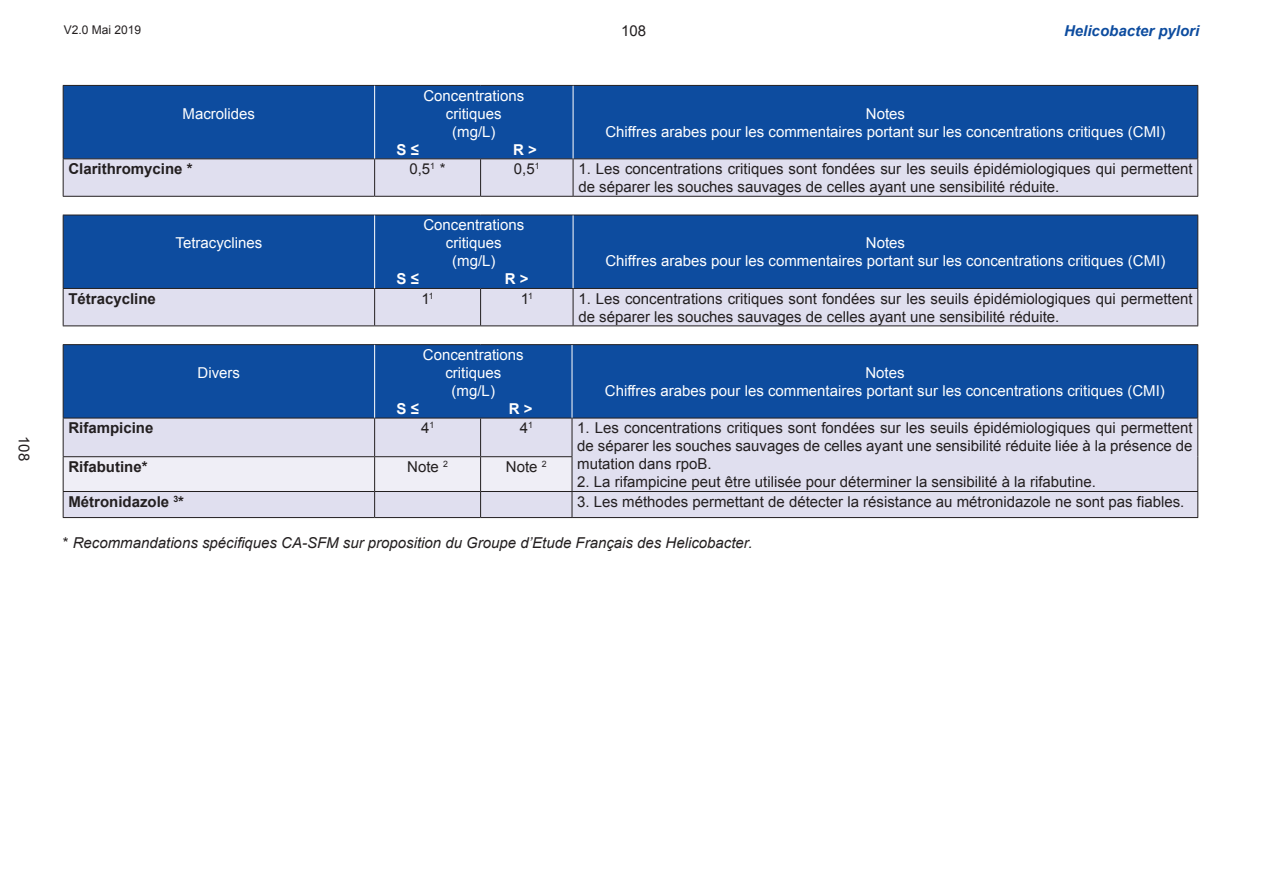
<style>
.page{position:relative;width:1263px;height:893px;background:#fff}
.page>*{position:absolute;margin:0;border:0;box-sizing:border-box;transform-origin:0 0}
.t1{font:15px/18px "Arial";color:#231f20}
.t2{font:15px/18px "Arial";color:#fff;text-align:center}
.t3{font:italic 15px "Arial";color:#231f20}
.t4{font:700 15px "Arial";color:#231f20}
.t5{font:italic 700 15px "Arial";color:#0d4c9f}
.t6{font:700 15px "Arial";color:#fff}
.t7{font:12px "Arial";color:#231f20}
.s1{font-style:normal}
</style>
<div class="page">
<div style="left:64px;top:86px;width:1133px;height:72px;background:#0d4c9f"></div>
<div style="left:64px;top:159px;width:1133px;height:37px;background:#e0dfef"></div>
<hr style="left:63px;top:196px;width:312px;height:1px;background:#231f20">
<hr style="left:375px;top:196px;width:106px;height:1px;background:#231f20">
<hr style="left:481px;top:196px;width:92px;height:1px;background:#231f20">
<hr style="left:573px;top:196px;width:625px;height:1px;background:#231f20">
<hr style="left:63px;top:159px;width:1px;height:37px;background:#231f20">
<hr style="left:374px;top:159px;width:1px;height:37px;background:#231f20">
<hr style="left:480px;top:159px;width:1px;height:37px;background:#231f20">
<hr style="left:573px;top:159px;width:1px;height:37px;background:#231f20">
<hr style="left:1197px;top:159px;width:1px;height:37px;background:#231f20">
<hr style="left:63px;top:85px;width:312px;height:1px;background:#231f20">
<hr style="left:63px;top:86px;width:1px;height:72px;background:#231f20">
<hr style="left:375px;top:85px;width:106px;height:1px;background:#231f20">
<hr style="left:481px;top:85px;width:92px;height:1px;background:#231f20">
<hr style="left:573px;top:85px;width:625px;height:1px;background:#231f20">
<hr style="left:1197px;top:86px;width:1px;height:72px;background:#231f20">
<hr style="left:63px;top:158px;width:312px;height:1px;background:#231f20">
<hr style="left:375px;top:158px;width:106px;height:1px;background:#231f20">
<hr style="left:481px;top:158px;width:92px;height:1px;background:#231f20">
<hr style="left:573px;top:158px;width:625px;height:1px;background:#231f20">
<hr style="left:374px;top:86px;width:1px;height:72px;background:#fff">
<hr style="left:573px;top:86px;width:1px;height:72px;background:#fff">
<div style="left:64px;top:216px;width:1133px;height:72px;background:#0d4c9f"></div>
<div style="left:64px;top:289px;width:1133px;height:36px;background:#e0dfef"></div>
<hr style="left:63px;top:325px;width:312px;height:1px;background:#231f20">
<hr style="left:375px;top:325px;width:106px;height:1px;background:#231f20">
<hr style="left:481px;top:325px;width:92px;height:1px;background:#231f20">
<hr style="left:573px;top:325px;width:625px;height:1px;background:#231f20">
<hr style="left:63px;top:289px;width:1px;height:36px;background:#231f20">
<hr style="left:374px;top:289px;width:1px;height:36px;background:#231f20">
<hr style="left:480px;top:289px;width:1px;height:36px;background:#231f20">
<hr style="left:573px;top:289px;width:1px;height:36px;background:#231f20">
<hr style="left:1197px;top:289px;width:1px;height:36px;background:#231f20">
<hr style="left:63px;top:215px;width:312px;height:1px;background:#231f20">
<hr style="left:63px;top:215px;width:1px;height:73px;background:#231f20">
<hr style="left:375px;top:215px;width:106px;height:1px;background:#231f20">
<hr style="left:481px;top:215px;width:92px;height:1px;background:#231f20">
<hr style="left:573px;top:215px;width:625px;height:1px;background:#231f20">
<hr style="left:1197px;top:215px;width:1px;height:73px;background:#231f20">
<hr style="left:63px;top:288px;width:312px;height:1px;background:#231f20">
<hr style="left:375px;top:288px;width:106px;height:1px;background:#231f20">
<hr style="left:481px;top:288px;width:92px;height:1px;background:#231f20">
<hr style="left:573px;top:288px;width:625px;height:1px;background:#231f20">
<hr style="left:374px;top:215px;width:1px;height:73px;background:#fff">
<hr style="left:573px;top:215px;width:1px;height:73px;background:#fff">
<div style="left:64px;top:345px;width:1133px;height:73px;background:#0d4c9f"></div>
<div style="left:64px;top:419px;width:1133px;height:98px;background:#e0dfef"></div>
<hr style="left:63px;top:456px;width:312px;height:1px;background:#231f20">
<hr style="left:375px;top:456px;width:106px;height:1px;background:#231f20">
<hr style="left:481px;top:456px;width:91px;height:1px;background:#231f20">
<hr style="left:572px;top:491px;width:626px;height:1px;background:#231f20">
<hr style="left:63px;top:517px;width:312px;height:1px;background:#231f20">
<hr style="left:375px;top:517px;width:106px;height:1px;background:#231f20">
<hr style="left:481px;top:517px;width:91px;height:1px;background:#231f20">
<hr style="left:572px;top:517px;width:626px;height:1px;background:#231f20">
<hr style="left:63px;top:418px;width:1px;height:38px;background:#231f20">
<hr style="left:374px;top:418px;width:1px;height:38px;background:#231f20">
<hr style="left:480px;top:418px;width:1px;height:38px;background:#231f20">
<hr style="left:572px;top:418px;width:1px;height:38px;background:#231f20">
<hr style="left:1197px;top:418px;width:1px;height:39px;background:#231f20">
<hr style="left:1197px;top:457px;width:1px;height:34px;background:#231f20">
<svg style="left:63px;top:457px;width:510px;height:60px;background:#e3e2ed"></svg>
<svg style="left:1197px;top:492px;width:1px;height:25px"></svg>
<hr style="left:63px;top:344px;width:312px;height:1px;background:#231f20">
<hr style="left:63px;top:345px;width:1px;height:73px;background:#231f20">
<hr style="left:375px;top:344px;width:106px;height:1px;background:#231f20">
<hr style="left:481px;top:344px;width:91px;height:1px;background:#231f20">
<hr style="left:572px;top:344px;width:626px;height:1px;background:#231f20">
<hr style="left:1197px;top:345px;width:1px;height:73px;background:#231f20">
<hr style="left:63px;top:418px;width:312px;height:1px;background:#231f20">
<hr style="left:375px;top:418px;width:106px;height:1px;background:#231f20">
<hr style="left:481px;top:418px;width:91px;height:1px;background:#231f20">
<hr style="left:572px;top:418px;width:626px;height:1px;background:#231f20">
<hr style="left:374px;top:345px;width:1px;height:73px;background:#fff">
<hr style="left:572px;top:345px;width:1px;height:73px;background:#fff">
<p class="t1" style="left:33px;top:436px;width:27px;rotate:90deg">108</p>
<p class="t7" style="left:64px;top:22px;width:79px">V2.0 Mai 2019</p>
<p class="t5" style="left:1064px;top:21px;width:137px">Helicobacter pylori</p>
<p class="t1" style="left:621px;top:22px;width:27px">108</p>
<p class="t2" style="left:183px;top:104px;width:74px">Macrolides</p>
<p class="t2" style="left:423px;top:86px;width:102px">Concentrations critiques (mg/L)</p>
<p class="t6" style="left:397px;top:139px;width:24px">S ≤</p>
<p class="t6" style="left:513px;top:139px;width:25px">R &gt;</p>
<p class="t2" style="left:605px;top:104px;width:561px">Notes<br>Chiffres arabes pour les commentaires portant sur les concentrations critiques (CMI)</p>
<p class="t4" style="left:68px;top:159px;width:126px">Clarithromycine *</p>
<p class="t1" style="left:409px;top:160px;width:38px">0,5<sup>1</sup> *</p>
<p class="t1" style="left:514px;top:160px;width:27px">0,5<sup>1</sup></p>
<p class="t1" style="left:578px;top:160px;width:616px">1. Les concentrations critiques sont fondées sur les seuils épidémiologiques qui permettent de séparer les souches sauvages de celles ayant une sensibilité réduite.</p>
<p class="t2" style="left:176px;top:234px;width:88px">Tetracyclines</p>
<p class="t2" style="left:423px;top:216px;width:102px">Concentrations critiques (mg/L)</p>
<p class="t6" style="left:397px;top:269px;width:24px">S ≤</p>
<p class="t6" style="left:505px;top:269px;width:25px">R &gt;</p>
<p class="t2" style="left:605px;top:234px;width:561px">Notes<br>Chiffres arabes pour les commentaires portant sur les concentrations critiques (CMI)</p>
<p class="t4" style="left:68px;top:288px;width:89px">Tétracycline</p>
<p class="t1" style="left:421px;top:290px;width:14px">1<sup>1</sup></p>
<p class="t1" style="left:521px;top:290px;width:14px">1<sup>1</sup></p>
<p class="t1" style="left:578px;top:290px;width:616px">1. Les concentrations critiques sont fondées sur les seuils épidémiologiques qui permettent de séparer les souches sauvages de celles ayant une sensibilité réduite.</p>
<p class="t2" style="left:198px;top:364px;width:44px">Divers</p>
<p class="t2" style="left:423px;top:346px;width:102px">Concentrations critiques (mg/L)</p>
<p class="t6" style="left:397px;top:399px;width:24px">S ≤</p>
<p class="t6" style="left:509px;top:399px;width:25px">R &gt;</p>
<p class="t2" style="left:605px;top:364px;width:561px">Notes<br>Chiffres arabes pour les commentaires portant sur les concentrations critiques (CMI)</p>
<p class="t4" style="left:68px;top:418px;width:87px">Rifampicine</p>
<p class="t1" style="left:421px;top:419px;width:15px">4<sup>1</sup></p>
<p class="t1" style="left:520px;top:419px;width:15px">4<sup>1</sup></p>
<p class="t1" style="left:577px;top:419px;width:617px;text-align:justify">1. Les concentrations critiques sont fondées sur les seuils épidémiologiques qui permettent de séparer les souches sauvages de celles ayant une sensibilité réduite liée à la présence de mutation dans rpoB.</p>
<p class="t1" style="left:577px;top:473px;width:520px">2. La rifampicine peut être utilisée pour déterminer la sensibilité à la rifabutine.</p>
<p class="t4" style="left:68px;top:457px;width:81px">Rifabutine*</p>
<p class="t1" style="left:407px;top:458px;width:42px">Note <sup>2</sup></p>
<p class="t1" style="left:506px;top:458px;width:42px">Note <sup>2</sup></p>
<p class="t4" style="left:68px;top:491px;width:117px">Métronidazole <sup>3</sup>*</p>
<p class="t1" style="left:577px;top:493px;width:609px">3. Les méthodes permettant de détecter la résistance au métronidazole ne sont pas fiables.</p>
<p class="t3" style="left:63px;top:533px;width:691px"><span class="s1">*</span> Recommandations spécifiques CA-SFM sur proposition du Groupe d’Etude Français des Helicobacter.</p>
</div>
